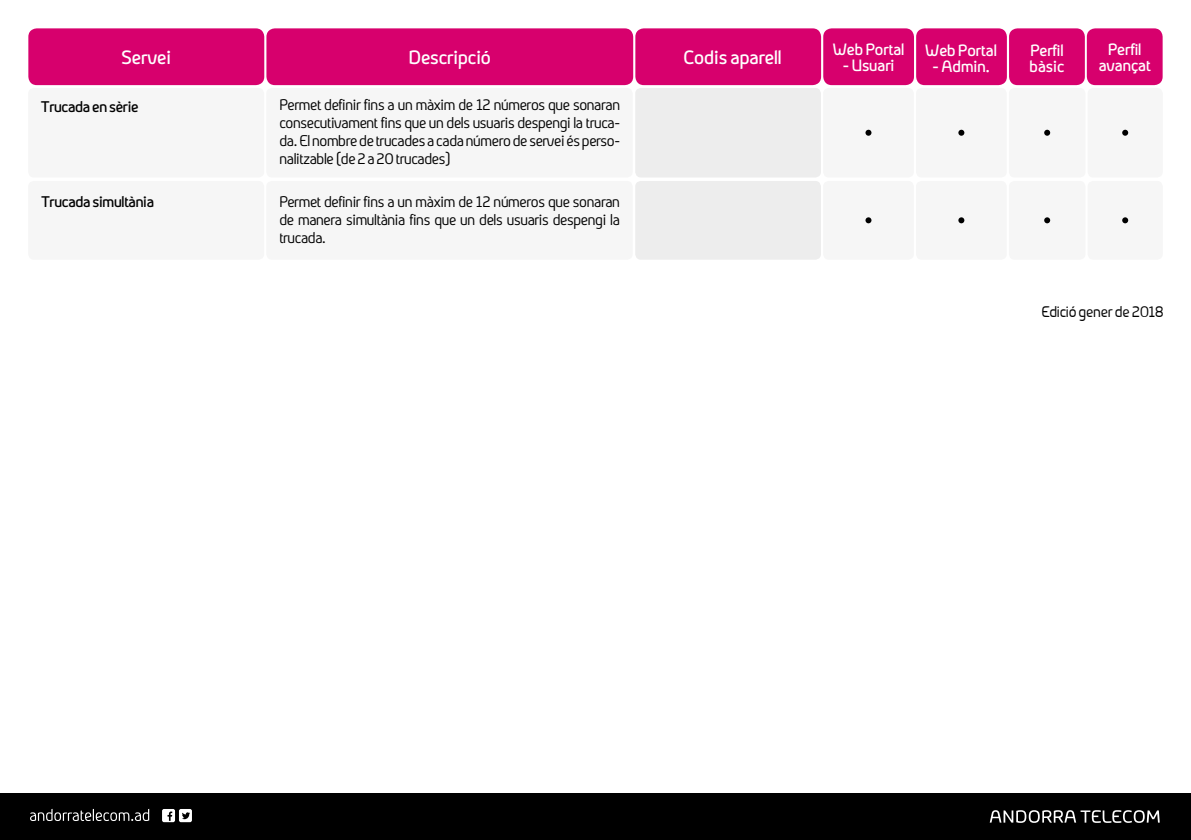
<style>
.page{position:relative;width:1191px;height:840px;background:#fff}
.page>*{position:absolute;margin:0;border:0;box-sizing:border-box;transform-origin:0 0}
.t1{font:20px "Pirenaica bold";color:#fff}
.t2{font:17px/16px "Pirenaica bold";color:#fff}
.t3{font:16px/18px "Pirenaica";letter-spacing:-.02em;color:#000;text-align:justify}
.t4{font:16px "Pirenaica bold";letter-spacing:-.015em;color:#000}
.t5{font:16px "Pirenaica";letter-spacing:-.015em;color:#000}
</style>
<div class="page">
<div style="left:0;top:792px;width:1191px;height:47px;background:#000"></div>
<svg style="left:989px;top:810px;width:170px;height:12px"></svg>
<svg style="left:30px;top:808px;width:119px;height:12px"></svg>
<svg style="left:162px;top:809px;width:30px;height:12px"></svg>
<div style="left:28px;top:88px;width:236px;height:89px;background:#f6f6f6;border-radius:6px"></div>
<div style="left:266px;top:88px;width:366px;height:89px;background:#f6f6f6;border-radius:6px"></div>
<div style="left:635px;top:88px;width:186px;height:89px;background:#ededed;border-radius:6px"></div>
<div style="left:916px;top:88px;width:90px;height:89px;background:#f6f6f6;border-radius:6px"></div>
<div style="left:1009px;top:88px;width:76px;height:89px;background:#f6f6f6;border-radius:6px"></div>
<div style="left:1087px;top:88px;width:75px;height:89px;background:#f6f6f6;border-radius:6px"></div>
<div style="left:823px;top:88px;width:91px;height:89px;background:#f6f6f6;border-radius:6px"></div>
<svg style="left:958px;top:130px;width:6px;height:6px"></svg>
<svg style="left:1044px;top:130px;width:6px;height:6px"></svg>
<svg style="left:865px;top:130px;width:6px;height:6px"></svg>
<svg style="left:1122px;top:130px;width:6px;height:6px"></svg>
<div style="left:28px;top:181px;width:236px;height:78px;background:#f6f6f6;border-radius:6px"></div>
<div style="left:266px;top:181px;width:366px;height:78px;background:#f6f6f6;border-radius:6px"></div>
<div style="left:635px;top:181px;width:186px;height:78px;background:#ededed;border-radius:6px"></div>
<div style="left:916px;top:181px;width:90px;height:78px;background:#f6f6f6;border-radius:6px"></div>
<div style="left:1009px;top:181px;width:76px;height:78px;background:#f6f6f6;border-radius:6px"></div>
<div style="left:1087px;top:181px;width:75px;height:78px;background:#f6f6f6;border-radius:6px"></div>
<div style="left:823px;top:181px;width:91px;height:78px;background:#f6f6f6;border-radius:6px"></div>
<svg style="left:958px;top:217px;width:6px;height:6px"></svg>
<svg style="left:865px;top:217px;width:6px;height:6px"></svg>
<svg style="left:1044px;top:217px;width:6px;height:6px"></svg>
<svg style="left:1122px;top:217px;width:6px;height:6px"></svg>
<div style="left:28px;top:28px;width:236px;height:57px;background:#d7006d;border-radius:9px"></div>
<div style="left:266px;top:28px;width:367px;height:57px;background:#d7006d;border-radius:9px"></div>
<div style="left:635px;top:28px;width:186px;height:57px;background:#d7006d;border-radius:9px"></div>
<div style="left:823px;top:28px;width:91px;height:57px;background:#d7006d;border-radius:9px"></div>
<div style="left:916px;top:28px;width:91px;height:57px;background:#d7006d;border-radius:9px"></div>
<div style="left:1009px;top:28px;width:75px;height:57px;background:#d7006d;border-radius:9px"></div>
<div style="left:1086px;top:28px;width:76px;height:57px;background:#d7006d;border-radius:9px"></div>
<p class="t1" style="left:122px;top:47px;width:51px">Servei</p>
<p class="t1" style="left:409px;top:47px;width:84px">Descripció</p>
<p class="t1" style="left:683px;top:47px;width:100px">Codis aparell</p>
<p class="t4" style="left:41px;top:98px;width:99px">Trucada en sèrie</p>
<p class="t4" style="left:42px;top:193px;width:114px">Trucada simultània</p>
<p class="t3" style="left:279px;top:96px;width:342px">Permet definir fins a un màxim de 12 números que sonaran consecutivament fins que un dels usuaris despengi la truca&shy;da. El nombre de trucades a cada número de servei és perso&shy;nalitzable (de 2 a 20 trucades)</p>
<p class="t3" style="left:279px;top:193px;width:342px">Permet definir fins a un màxim de 12 números que sonaran de manera simultània fins que un dels usuaris despengi la trucada.</p>
<p class="t2" style="left:832px;top:41px;width:73px">Web Portal</p>
<p class="t2" style="left:842px;top:57px;width:53px">- Usuari</p>
<p class="t2" style="left:925px;top:43px;width:73px">Web Portal</p>
<p class="t2" style="left:932px;top:59px;width:58px">- Admin.</p>
<p class="t2" style="left:1029px;top:43px;width:36px">Perfil bàsic</p>
<p class="t2" style="left:1098px;top:42px;width:54px;text-align:center">Perfil avançat</p>
<p class="t5" style="left:1041px;top:303px;width:124px">Edició gener de 2018</p>
</div>
